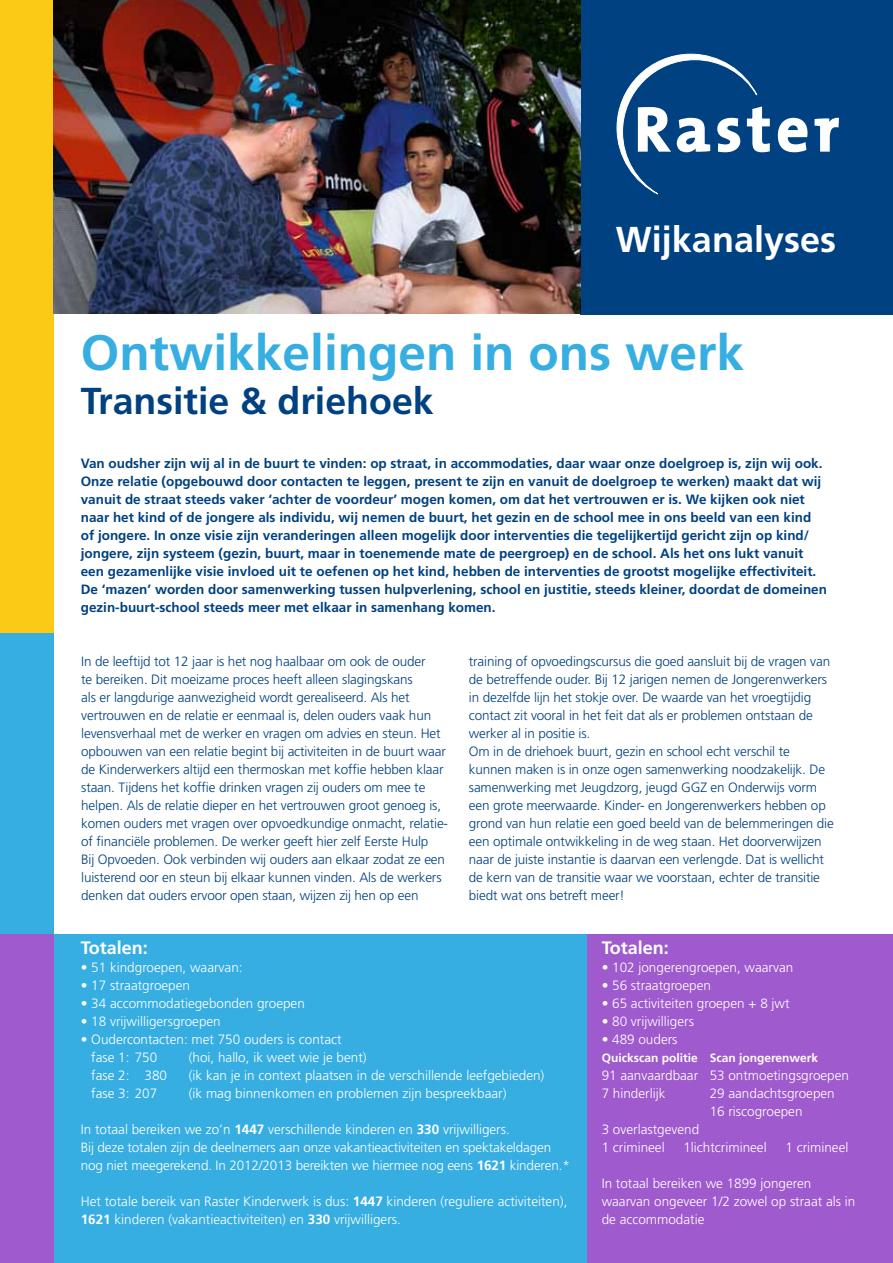
<style>
.page{position:relative;width:893px;height:1263px;background:#fff}
.page>*{position:absolute;margin:0;border:0;box-sizing:border-box;transform-origin:0 0}
.t1{font:700 49.8px "Frutiger";color:#36aee2}
.t2{font:700 37.5px "Frutiger";color:#004181}
.t3{font:700 36px "Frutiger";color:#fff}
.t4{font:700 18px "Frutiger";color:#fff}
.t5{font:300 13.5px/18px "Frutiger";letter-spacing:-.01em;color:#004181}
.t6{font:300 13.5px/18px "Frutiger";color:#fff}
.t7{font:700 13.5px/18px "Frutiger";color:#004181}
.t8{font:700 12px "Frutiger";color:#fff}
.s1{font-weight:700}
</style>
<div class="page">
<div style="left:43px;top:934px;width:850px;height:329px;background:#36aee2"></div>
<div style="left:587px;top:934px;width:306px;height:329px;background:#9f5acd"></div>
<div style="left:580px;top:0;width:313px;height:315px;background:#004181"></div>
<svg style="left:617px;top:54px;width:153px;height:141px"></svg>
<svg style="left:777px;top:117px;width:31px;height:36px"></svg>
<svg style="left:814px;top:117px;width:25px;height:35px"></svg>
<div style="left:0;top:0;width:54px;height:314px;background:#fbca16"></div>
<div style="left:0;top:314px;width:54px;height:319px;background:#fbca16"></div>
<div style="left:0;top:928px;width:54px;height:335px;background:#9f5acd"></div>
<div style="left:0;top:633px;width:54px;height:301px;background:#36aee2"></div>
<img style="left:54px;top:0;width:526px;height:314px">
<h3 class="t3" style="left:616px;top:218px;width:222px">Wijkanalyses</h3>
<h1 class="t1" style="left:81px;top:324px;width:665px">Ontwikkelingen in ons werk</h1>
<h2 class="t2" style="left:81px;top:379px;width:354px">Transitie &amp; driehoek</h2>
<p class="t7" style="left:81px;top:454px;width:748px">Van oudsher zijn wij al in de buurt te vinden: op straat, in accommodaties, daar waar onze doelgroep is, zijn wij ook.<br>Onze relatie (opgebouwd door contacten te leggen, present te zijn en vanuit de doelgroep te werken) maakt dat wij vanuit de straat steeds vaker ‘achter de voordeur’ mogen komen, om dat het vertrouwen er is. We kijken ook niet naar het kind of de jongere als individu, wij nemen de buurt, het gezin en de school mee in ons beeld van een kind of jongere. In onze visie zijn veranderingen alleen mogelijk door interventies die tegelijkertijd gericht zijn op kind/ jongere, zijn systeem (gezin, buurt, maar in toenemende mate de peergroep) en de school. Als het ons lukt vanuit een gezamenlijke visie invloed uit te oefenen op het kind, hebben de interventies de grootst mogelijke effectiviteit.<br>De ‘mazen’ worden door samenwerking tussen hulpverlening, school en justitie, steeds kleiner, doordat de domeinen gezin-buurt-school steeds meer met elkaar in samenhang komen.</p>
<p class="t5" style="left:81px;top:652px;width:368px">In de leeftijd tot 12 jaar is het nog haalbaar om ook de ouder<br>te bereiken. Dit moeizame proces heeft alleen slagingskans<br>als er langdurige aanwezigheid wordt gerealiseerd. Als het vertrouwen en de relatie er eenmaal is, delen ouders vaak hun levensverhaal met de werker en vragen om advies en steun. Het opbouwen van een relatie begint bij activiteiten in de buurt waar de Kinderwerkers altijd een thermoskan met koffie hebben klaar staan. Tijdens het koffie drinken vragen zij ouders om mee te helpen. Als de relatie dieper en het vertrouwen groot genoeg is, komen ouders met vragen over opvoedkundige onmacht, relatie&shy;of financiële problemen. De werker geeft hier zelf Eerste Hulp<br>Bij Opvoeden. Ook verbinden wij ouders aan elkaar zodat ze een luisterend oor en steun bij elkaar kunnen vinden. Als de werkers denken dat ouders ervoor open staan, wijzen zij hen op een</p>
<p class="t5" style="left:469px;top:652px;width:367px">training of opvoedingscursus die goed aansluit bij de vragen van de betreffende ouder. Bij 12 jarigen nemen de Jongerenwerkers in dezelfde lijn het stokje over. De waarde van het vroegtijdig contact zit vooral in het feit dat als er problemen ontstaan de werker al in positie is.<br>Om in de driehoek buurt, gezin en school echt verschil te kunnen maken is in onze ogen samenwerking noodzakelijk. De samenwerking met Jeugdzorg, jeugd GGZ en Onderwijs vorm een grote meerwaarde. Kinder- en Jongerenwerkers hebben op grond van hun relatie een goed beeld van de belemmeringen die een optimale ontwikkeling in de weg staan. Het doorverwijzen naar de juiste instantie is daarvan een verlengde. Dat is wellicht de kern van de transitie waar we voorstaan, echter de transitie biedt wat ons betreft meer!</p>
<h3 class="t4" style="left:81px;top:937px;width:69px">Totalen:</h3>
<p class="t6" style="left:81px;top:958px;width:163px">• 51 kindgroepen, waarvan:</p>
<p class="t6" style="left:81px;top:976px;width:111px">• 17 straatgroepen</p>
<p class="t6" style="left:81px;top:994px;width:226px">• 34 accommodatiegebonden groepen</p>
<p class="t6" style="left:81px;top:1012px;width:142px">• 18 vrijwilligersgroepen</p>
<p class="t6" style="left:91px;top:1030px;width:252px;text-indent:-11px">• Oudercontacten: met 750 ouders is contact fase 1: 750</p>
<p class="t6" style="left:189px;top:1048px;width:179px">(hoi, hallo, ik weet wie je bent)</p>
<p class="t6" style="left:91px;top:1066px;width:77px">fase 2: 380</p>
<p class="t6" style="left:189px;top:1066px;width:357px">(ik kan je in context plaatsen in de verschillende leefgebieden)</p>
<p class="t6" style="left:91px;top:1084px;width:68px">fase 3: 207</p>
<p class="t6" style="left:189px;top:1084px;width:319px">(ik mag binnenkomen en problemen zijn bespreekbaar)</p>
<p class="t6" style="left:81px;top:1120px;width:491px">In totaal bereiken we zo’n <span class="s1">1447</span> verschillende kinderen en <span class="s1">330</span> vrijwilligers.<br>Bij deze totalen zijn de deelnemers aan onze vakantieactiviteiten en spektakeldagen nog niet meegerekend. In 2012/2013 bereikten we hiermee nog eens <span class="s1">1621</span> kinderen.*</p>
<p class="t6" style="left:81px;top:1192px;width:488px">Het totale bereik van Raster Kinderwerk is dus: <span class="s1">1447</span> kinderen (reguliere activiteiten),<br><span class="s1">1621</span> kinderen (vakantieactiviteiten) en <span class="s1">330</span> vrijwilligers.</p>
<h3 class="t4" style="left:602px;top:937px;width:69px">Totalen:</h3>
<p class="t6" style="left:602px;top:958px;width:193px">• 102 jongerengroepen, waarvan</p>
<p class="t6" style="left:602px;top:976px;width:111px">• 56 straatgroepen</p>
<p class="t6" style="left:602px;top:994px;width:189px">• 65 activiteiten groepen + 8 jwt</p>
<p class="t6" style="left:602px;top:1012px;width:94px">• 80 vrijwilligers</p>
<p class="t6" style="left:602px;top:1030px;width:77px">• 489 ouders</p>
<p class="t8" style="left:602px;top:1051px;width:218px">Quickscan politie Scan jongerenwerk</p>
<p class="t6" style="left:602px;top:1066px;width:249px">91 aanvaardbaar 53 ontmoetingsgroepen<br>7 hinderlijk</p>
<p class="t6" style="left:710px;top:1084px;width:127px">29 aandachtsgroepen<br>16 riscogroepen</p>
<p class="t6" style="left:602px;top:1120px;width:99px">3 overlastgevend<br>1 crimineel</p>
<p class="t6" style="left:683px;top:1138px;width:85px">1lichtcrimineel</p>
<p class="t6" style="left:785px;top:1138px;width:64px">1 crimineel</p>
<p class="t6" style="left:602px;top:1174px;width:255px">In totaal bereiken we 1899 jongeren waarvan ongeveer 1/2 zowel op straat als in de accommodatie</p>
</div>
